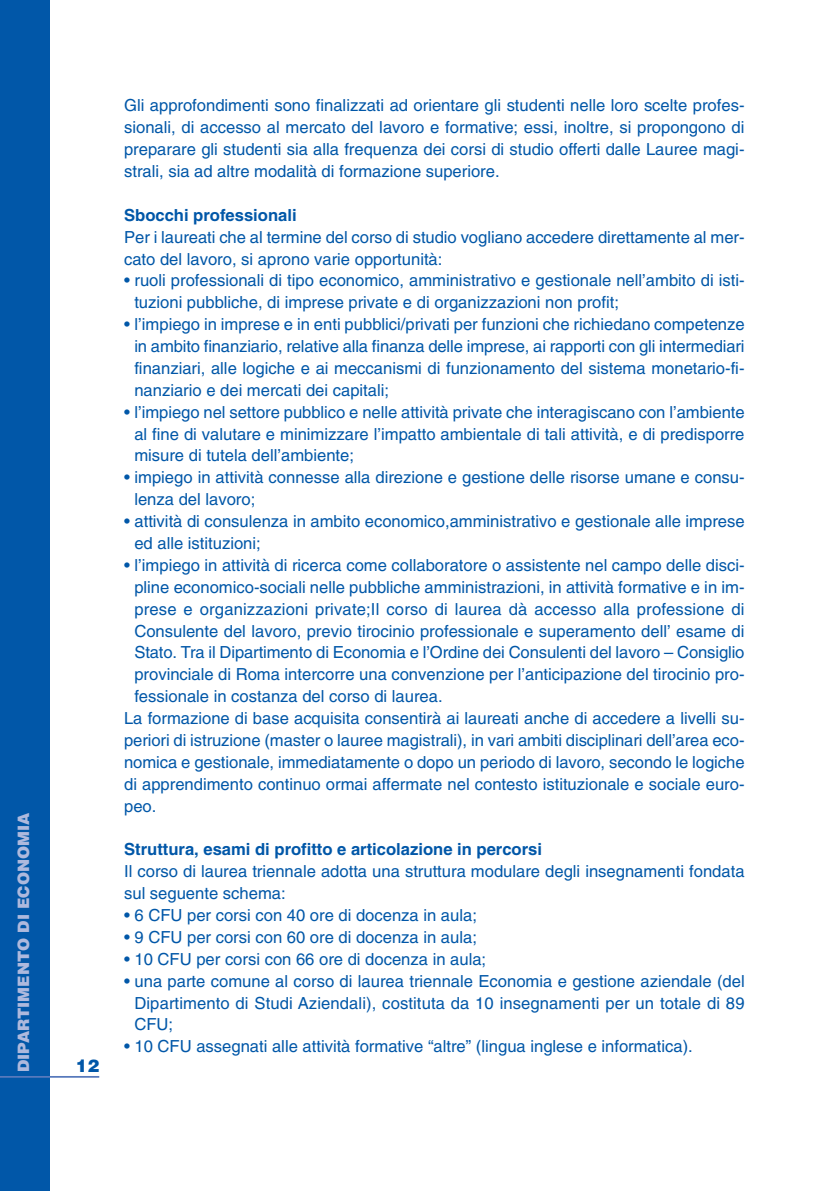
<style>
.page{position:relative;width:819px;height:1191px;background:#fff}
.page>*{position:absolute;margin:0;border:0;box-sizing:border-box;transform-origin:0 0}
.t1{font:900 17.5px "Helvetica";color:#0157a8}
.t2{font:16.62px/21.9px "Helvetica";color:#0157a8}
.t3{font:700 16.62px "Helvetica";color:#0157a8}
.t4{font:900 15.75px "Helvetica";color:#aeb9dd}
</style>
<div class="page">
<div style="left:0;top:0;width:50px;height:1191px;background:#0157a8"></div>
<hr style="left:0;top:1076px;width:99px;height:1px;background:#5779bc">
<p class="t4" style="left:14px;top:1071px;width:261px;rotate:-90deg">DIPARTIMENTO DI ECONOMIA</p>
<p class="t1" style="left:76px;top:1055px;width:25px">12</p>
<p class="t2" style="left:124px;top:96px;width:622px;text-align:justify">Gli approfondimenti sono finalizzati ad orientare gli studenti nelle loro scelte profes&shy;sionali, di accesso al mercato del lavoro e formative; essi, inoltre, si propongono di preparare gli studenti sia alla frequenza dei corsi di studio offerti dalle Lauree magi&shy;strali, sia ad altre modalità di formazione superiore.</p>
<p class="t3" style="left:124px;top:209px;width:174px">Sbocchi professionali</p>
<p class="t2" style="left:124px;top:227px;width:622px">Per i laureati che al termine del corso di studio vogliano accedere direttamente al mer&shy;cato del lavoro, si aprono varie opportunità:</p>
<p class="t2" style="left:134px;top:271px;width:611px;text-indent:-10px">• ruoli professionali di tipo economico, amministrativo e gestionale nell’ambito di isti&shy;tuzioni pubbliche, di imprese private e di organizzazioni non profit;</p>
<p class="t2" style="left:134px;top:315px;width:611px;text-align:justify;text-indent:-10px">• l’impiego in imprese e in enti pubblici/privati per funzioni che richiedano competenze in ambito finanziario, relative alla finanza delle imprese, ai rapporti con gli intermediari finanziari, alle logiche e ai meccanismi di funzionamento del sistema monetario-fi&shy;nanziario e dei mercati dei capitali;</p>
<p class="t2" style="left:134px;top:402px;width:611px;text-align:justify;text-indent:-10px">• l’impiego nel settore pubblico e nelle attività private che interagiscano con l’ambiente al fine di valutare e minimizzare l’impatto ambientale di tali attività, e di predisporre misure di tutela dell’ambiente;</p>
<p class="t2" style="left:134px;top:468px;width:611px;text-indent:-10px">• impiego in attività connesse alla direzione e gestione delle risorse umane e consu&shy;lenza del lavoro;</p>
<p class="t2" style="left:134px;top:512px;width:611px;text-indent:-10px">• attività di consulenza in ambito economico,amministrativo e gestionale alle imprese ed alle istituzioni;</p>
<p class="t2" style="left:124px;top:556px;width:622px">• l’impiego in attività di ricerca come collaboratore o assistente nel campo delle disci-</p>
<p class="t2" style="left:134px;top:577px;width:611px">pline economico-sociali nelle pubbliche amministrazioni, in attività formative e in im-</p>
<p class="t2" style="left:134px;top:599px;width:611px">prese e organizzazioni private;Il corso di laurea dà accesso alla professione di</p>
<p class="t2" style="left:134px;top:621px;width:611px">Consulente del lavoro, previo tirocinio professionale e superamento dell’ esame di</p>
<p class="t2" style="left:134px;top:643px;width:611px">Stato. Tra il Dipartimento di Economia e l’Ordine dei Consulenti del lavoro – Consiglio</p>
<p class="t2" style="left:134px;top:665px;width:611px">provinciale di Roma intercorre una convenzione per l’anticipazione del tirocinio pro-</p>
<p class="t2" style="left:134px;top:687px;width:310px">fessionale in costanza del corso di laurea.</p>
<p class="t2" style="left:124px;top:709px;width:622px">La formazione di base acquisita consentirà ai laureati anche di accedere a livelli su-</p>
<p class="t2" style="left:124px;top:731px;width:622px">periori di istruzione (master o lauree magistrali), in vari ambiti disciplinari dell’area eco-</p>
<p class="t2" style="left:124px;top:752px;width:622px">nomica e gestionale, immediatamente o dopo un periodo di lavoro, secondo le logiche</p>
<p class="t2" style="left:124px;top:774px;width:622px">di apprendimento continuo ormai affermate nel contesto istituzionale e sociale euro-</p>
<p class="t2" style="left:124px;top:796px;width:34px">peo.</p>
<p class="t3" style="left:124px;top:843px;width:419px">Struttura, esami di profitto e articolazione in percorsi</p>
<p class="t2" style="left:124px;top:862px;width:622px">Il corso di laurea triennale adotta una struttura modulare degli insegnamenti fondata sul seguente schema:</p>
<p class="t2" style="left:124px;top:906px;width:354px">• 6 CFU per corsi con 40 ore di docenza in aula;</p>
<p class="t2" style="left:124px;top:927px;width:354px">• 9 CFU per corsi con 60 ore di docenza in aula;</p>
<p class="t2" style="left:124px;top:949px;width:363px">• 10 CFU per corsi con 66 ore di docenza in aula;</p>
<p class="t2" style="left:134px;top:971px;width:611px;text-align:justify;text-indent:-10px">• una parte comune al corso di laurea triennale Economia e gestione aziendale (del Dipartimento di Studi Aziendali), costituta da 10 insegnamenti per un totale di 89<br>CFU;</p>
<p class="t2" style="left:124px;top:1037px;width:570px">• 10 CFU assegnati alle attività formative “altre” (lingua inglese e informatica).</p>
</div>
